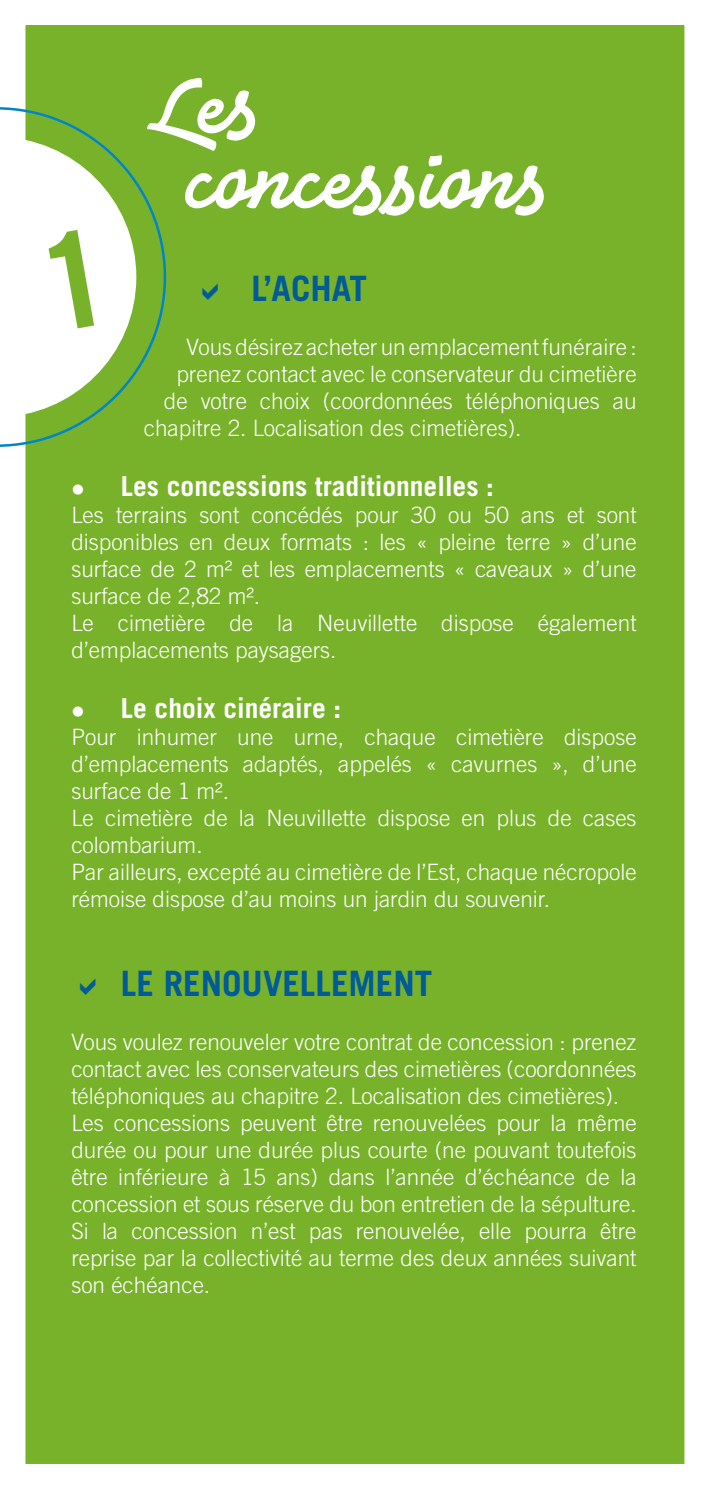
<style>
.page{position:relative;width:709px;height:1489px;background:#fff}
.page>*{position:absolute;margin:0;border:0;box-sizing:border-box;transform-origin:0 0}
.t1{font:75px/75px "Yaty PERSONALUSEONLY";color:#fff}
.t2{font:700 35px "Trade Gothic";color:#005b97}
.t3{font:700 27.5px "Trade Gothic";color:#fff}
.t4{font:300 22.5px/27px "Trade Gothic";color:#fff}
</style>
<div class="page">
<div style="left:13px;top:12px;width:684px;height:1464px;background:#78b22b"></div>
<div style="left:0;top:0;width:709px;height:1488px;border:25px solid #fff"></div>
<svg style="left:0;top:107px;width:166px;height:340px"></svg>
<svg style="left:0;top:137px;width:136px;height:280px"></svg>
<h1 class="t1" style="left:186px;top:87px;width:365px;text-indent:-40px">Les concessions</h1>
<h2 class="t2" style="left:251px;top:266px;width:117px">L’ACHAT</h2>
<p class="t4" style="left:186px;top:333px;width:452px">Vous désirez acheter un emplacement funéraire :</p>
<p class="t4" style="left:176px;top:360px;width:461px">prenez contact avec le conservateur du cimetière</p>
<p class="t4" style="left:164px;top:387px;width:474px">de votre choix (coordonnées téléphoniques au</p>
<p class="t4" style="left:144px;top:414px;width:379px">chapitre 2. Localisation des cimetières).</p>
<p class="t3" style="left:71px;top:469px;width:424px">● Les concessions traditionnelles :</p>
<p class="t4" style="left:71px;top:501px;width:567px">Les terrains sont concédés pour 30 ou 50 ans et sont disponibles en deux formats : les « pleine terre » d’une surface de 2 m² et les emplacements « caveaux » d’une surface de 2,82 m².<br>Le cimetière de la Neuvillette dispose également d’emplacements paysagers.</p>
<p class="t3" style="left:71px;top:691px;width:271px">● Le choix cinéraire :</p>
<p class="t4" style="left:71px;top:723px;width:566px">Pour inhumer une urne, chaque cimetière dispose d’emplacements adaptés, appelés « cavurnes », d’une surface de 1 m².<br>Le cimetière de la Neuvillette dispose en plus de cases colombarium.<br>Par ailleurs, excepté au cimetière de l’Est, chaque nécropole rémoise dispose d’au moins un jardin du souvenir.</p>
<h2 class="t2" style="left:121px;top:961px;width:313px">LE RENOUVELLEMENT</h2>
<p class="t4" style="left:71px;top:1028px;width:567px">Vous voulez renouveler votre contrat de concession : prenez contact avec les conservateurs des cimetières (coordonnées téléphoniques au chapitre 2. Localisation des cimetières).<br>Les concessions peuvent être renouvelées pour la même durée ou pour une durée plus courte (ne pouvant toutefois être inférieure à 15 ans) dans l’année d’échéance de la concession et sous réserve du bon entretien de la sépulture.<br>Si la concession n’est pas renouvelée, elle pourra être reprise par la collectivité au terme des deux années suivant son échéance.</p>
</div>
